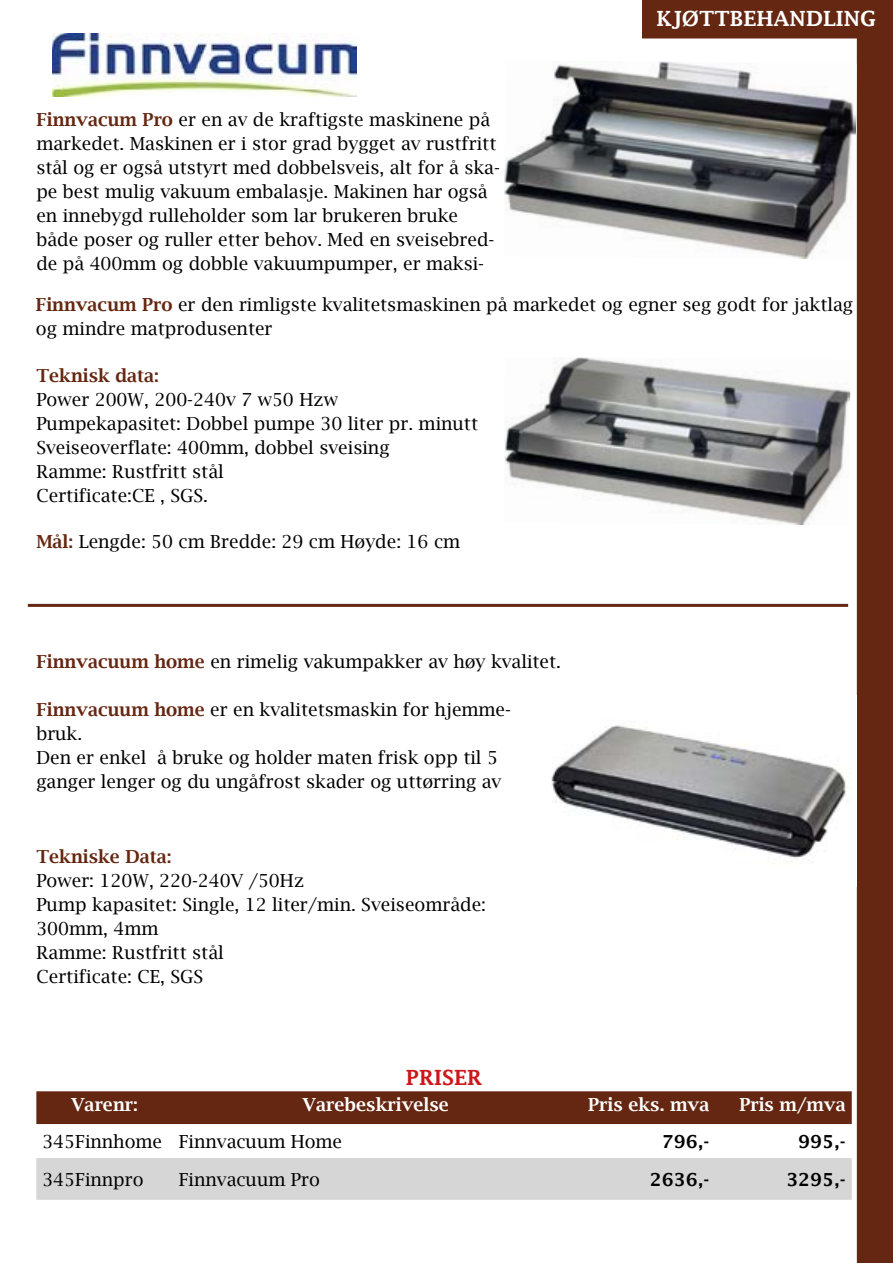
<style>
.page{position:relative;width:893px;height:1263px;background:#fff}
.page>*{position:absolute;margin:0;border:0;box-sizing:border-box;transform-origin:0 0}
.t1{font:600 21px "Lucida Fax";color:#fff}
.t2{font:600 21px "Lucida Fax";color:#cd171a}
.t3{font:18px/24px "Lucida Bright";color:#000}
.t4{font:600 18px "Lucida Bright";color:#fff}
.t5{font:600 18px "Lucida Bright";color:#652711}
.t6{font:600 18px "Lucida Fax";color:#000}
.s1{font-weight:600;color:#652711}
</style>
<div class="page">
<hr style="left:28px;top:604px;width:820px;height:3px;background:#652711">
<div style="left:857px;top:0;width:36px;height:1263px;background:#652711"></div>
<div style="left:642px;top:0;width:249px;height:39px;background:#652711"></div>
<div style="left:36px;top:1091px;width:816px;height:33px;background:#652711"></div>
<div style="left:36px;top:1158px;width:816px;height:42px;background:#d6d6d6"></div>
<img style="left:504px;top:60px;width:353px;height:199px">
<img style="left:504px;top:357px;width:346px;height:168px">
<img style="left:53px;top:33px;width:303px;height:63px">
<img style="left:551px;top:725px;width:297px;height:134px">
<p class="t3" style="left:36px;top:107px;width:465px"><span class="s1">Finnvacum Pro</span> er en av de kraftigste maskinene på markedet. Maskinen er i stor grad bygget av rustfritt stål og er også utstyrt med dobbelsveis, alt for å ska&shy;pe best mulig vakuum embalasje. Makinen har også en innebygd rulleholder som lar brukeren bruke både poser og ruller etter behov. Med en sveisebred&shy;de på 400mm og dobble vakuumpumper, er maksi-</p>
<p class="t1" style="left:656px;top:7px;width:221px">KJØTTBEHANDLING</p>
<p class="t3" style="left:36px;top:293px;width:819px"><span class="s1">Finnvacum Pro</span> er den rimligste kvalitetsmaskinen på markedet og egner seg godt for jaktlag og mindre matprodusenter</p>
<p class="t5" style="left:36px;top:365px;width:124px">Teknisk data:</p>
<p class="t3" style="left:36px;top:387px;width:443px">Power 200W, 200-240v 7 w50 Hzw Pumpekapasitet: Dobbel pumpe 30 liter pr. minutt Sveiseoverflate: 400mm, dobbel sveising<br>Ramme: Rustfritt stål<br>Certificate:CE , SGS.</p>
<p class="t3" style="left:36px;top:530px;width:425px"><span class="s1">Mål:</span> Lengde: 50 cm Bredde: 29 cm Høyde: 16 cm</p>
<p class="t3" style="left:36px;top:649px;width:526px"><span class="s1">Finnvacuum home</span> en rimelig vakumpakker av høy kvalitet.</p>
<p class="t3" style="left:36px;top:697px;width:476px"><span class="s1">Finnvacuum home</span> er en kvalitetsmaskin for hjemme&shy;bruk.<br>Den er enkel å bruke og holder maten frisk opp til 5 ganger lenger og du ungåfrost skader og uttørring av</p>
<p class="t5" style="left:36px;top:847px;width:137px">Tekniske Data:</p>
<p class="t3" style="left:36px;top:869px;width:451px">Power: 120W, 220-240V /50Hz<br>Pump kapasitet: Single, 12 liter/min. Sveiseområde:<br>300mm, 4mm<br>Ramme: Rustfritt stål<br>Certificate: CE, SGS</p>
<p class="t2" style="left:406px;top:1066px;width:78px">PRISER</p>
<p class="t4" style="left:71px;top:1094px;width:68px">Varenr:</p>
<p class="t4" style="left:303px;top:1094px;width:148px">Varebeskrivelse</p>
<p class="t4" style="left:588px;top:1094px;width:123px">Pris eks. mva</p>
<p class="t4" style="left:739px;top:1094px;width:108px">Pris m/mva</p>
<p class="t3" style="left:42px;top:1129px;width:301px">345Finnhome Finnvacuum Home</p>
<p class="t6" style="left:662px;top:1131px;width:49px">796,-</p>
<p class="t6" style="left:798px;top:1131px;width:49px">995,-</p>
<p class="t3" style="left:42px;top:1167px;width:103px">345Finnpro</p>
<p class="t3" style="left:179px;top:1167px;width:143px">Finnvacuum Pro</p>
<p class="t6" style="left:650px;top:1169px;width:61px">2636,-</p>
<p class="t6" style="left:786px;top:1169px;width:61px">3295,-</p>
</div>
